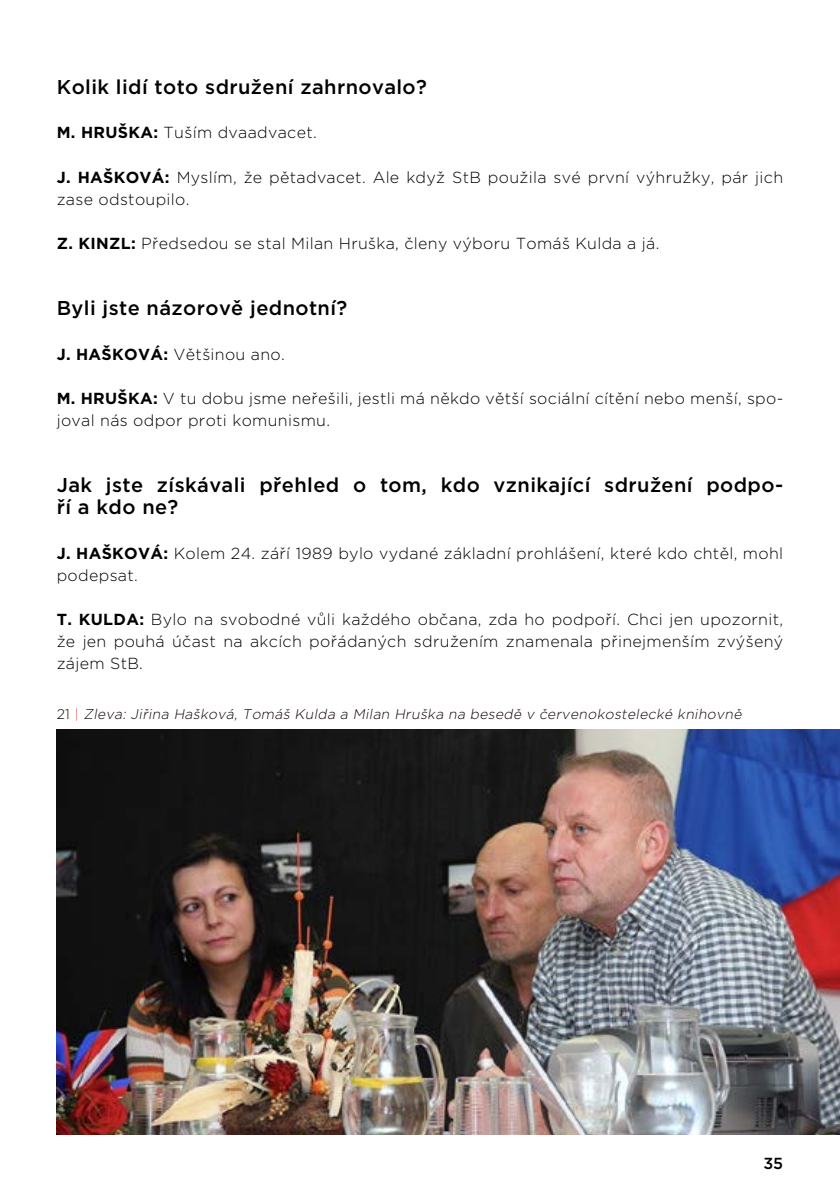
<style>
.page{position:relative;width:840px;height:1191px;background:#fff}
.page>*{position:absolute;margin:0;border:0;box-sizing:border-box;transform-origin:0 0}
.t1{font:500 20px/22.2px "Gotham";letter-spacing:.02em;color:#000}
.t2{font:300 16px/22.2px "Gotham";letter-spacing:.02em;color:#000}
.t3{font:500 16px "Gotham";color:#000}
.t4{font:italic 300 14px "Gotham";color:#100505}
.s1{font-weight:700}
.s2{font-style:normal}
.s3{font-style:normal;color:#e83c3b}
</style>
<div class="page">
<img style="left:57px;top:730px;width:782px;height:404px">
<p class="t1" style="left:57px;top:76px;width:371px">Kolik lidí toto sdružení zahrnovalo?</p>
<p class="t2" style="left:57px;top:121px;width:261px"><span class="s1">M. HRUŠKA:</span> Tuším dvaadvacet.</p>
<p class="t2" style="left:57px;top:165px;width:727px"><span class="s1">J. HAŠKOVÁ:</span> Myslím, že pětadvacet. Ale když StB použila své první výhružky, pár jich zase odstoupilo.</p>
<p class="t2" style="left:57px;top:232px;width:603px"><span class="s1">Z. KINZL:</span> Předsedou se stal Milan Hruška, členy výboru Tomáš Kulda a já.</p>
<p class="t1" style="left:57px;top:297px;width:292px">Byli jste názorově jednotní?</p>
<p class="t2" style="left:57px;top:342px;width:229px"><span class="s1">J. HAŠKOVÁ:</span> Většinou ano.</p>
<p class="t2" style="left:57px;top:386px;width:727px"><span class="s1">M. HRUŠKA:</span> V tu dobu jsme neřešili, jestli má někdo větší sociální cítění nebo menší, spo&shy;joval nás odpor proti komunismu.</p>
<p class="t1" style="left:57px;top:474px;width:727px">Jak jste získávali přehled o tom, kdo vznikající sdružení podpo&shy;ří a kdo ne?</p>
<p class="t2" style="left:57px;top:541px;width:727px"><span class="s1">J. HAŠKOVÁ:</span> Kolem 24. září 1989 bylo vydané základní prohlášení, které kdo chtěl, mohl podepsat.</p>
<p class="t2" style="left:57px;top:608px;width:727px;text-align:justify"><span class="s1">T. KULDA:</span> Bylo na svobodné vůli každého občana, zda ho podpoří. Chci jen upozornit, že jen pouhá účast na akcích pořádaných sdružením znamenala přinejmenším zvýšený zájem StB.</p>
<p class="t4" style="left:57px;top:705px;width:689px"><span class="s2">2 1</span> <span class="s3">|</span> Zleva: Jiřina Hašková, Tomáš Kulda a Milan Hruška na besedě v červenokostelecké knihovně</p>
<p class="t3" style="left:763px;top:1152px;width:21px">35</p>
</div>
